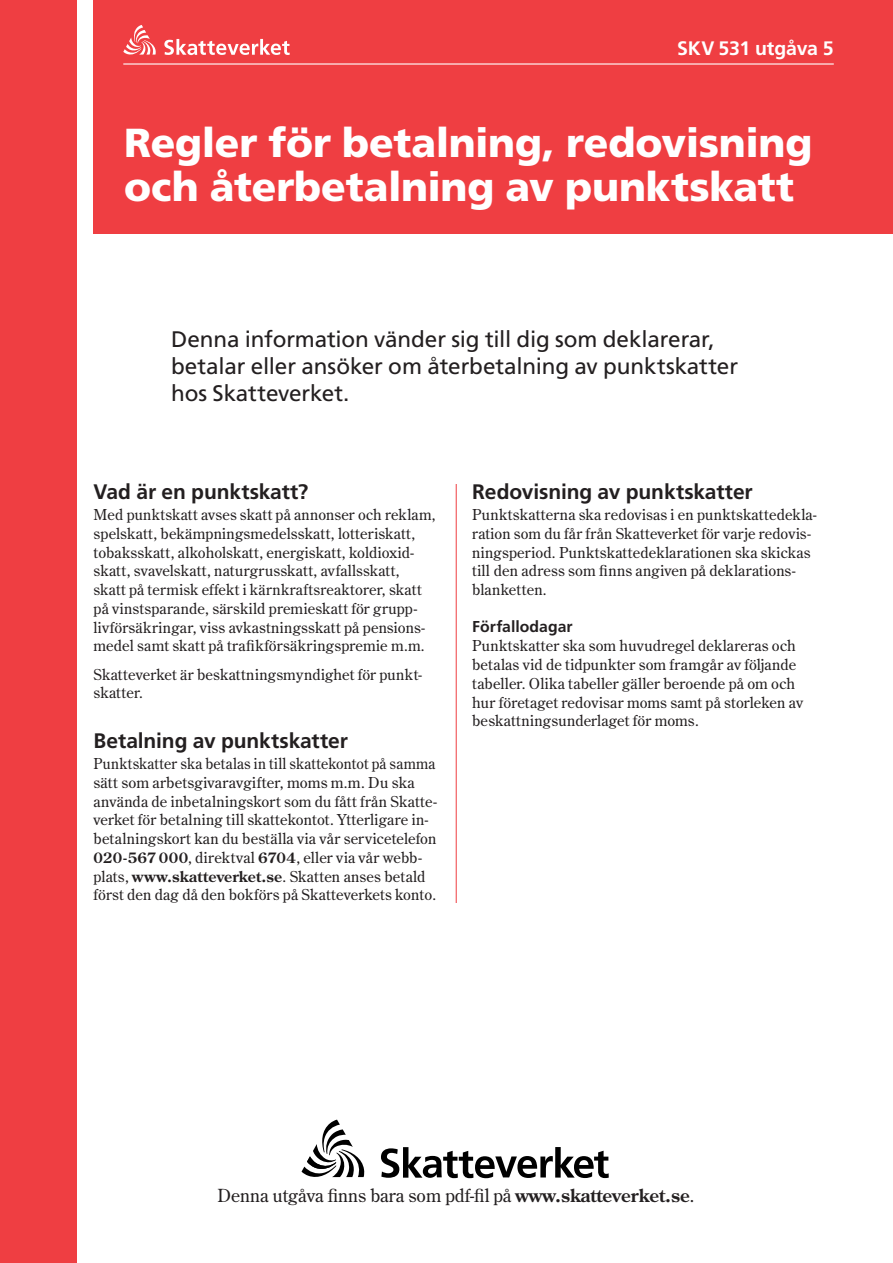
<style>
.page{position:relative;width:893px;height:1263px;background:#fff}
.page>*{position:absolute;margin:0;border:0;box-sizing:border-box;transform-origin:0 0}
.t1{font:900 40.5px/44.2px "Frutiger";letter-spacing:-.005em;color:#fff}
.t2{font:22.5px/27px "Frutiger";letter-spacing:-.01em;color:#231f20}
.t3{font:700 21px "Frutiger";letter-spacing:-.005em;color:#231f20}
.t4{font:700 19.5px "Frutiger";letter-spacing:-.005em;color:#fff}
.t5{font:18px "Century Old Style";color:#231f20}
.t6{font:700 15.75px "Frutiger";color:#231f20}
.t7{font:15px/18.8px "Century Old Style";letter-spacing:.015em;color:#231f20}
.t8{font:15px/18.8px "Century Old Style";letter-spacing:.015em;color:#231f20;scale:.96 1}
.s1{font-weight:700;font-size:14.4px}
.s2{font-weight:700}
</style>
<div class="page">
<div style="left:0;top:0;width:76px;height:1263px;background:#ef3e42"></div>
<hr style="left:456px;top:85px;width:1px;height:1093px;background:#ef3e42">
<div style="left:442px;top:47px;width:26px;height:436px;background:#fff"></div>
<div style="left:442px;top:903px;width:26px;height:322px;background:#fff"></div>
<div style="left:93px;top:0;width:799px;height:234px;background:#ef3e42"></div>
<svg style="left:301px;top:1120px;width:63px;height:58px"></svg>
<svg style="left:381px;top:1147px;width:227px;height:31px"></svg>
<svg style="left:164px;top:39px;width:126px;height:16px"></svg>
<svg style="left:123px;top:25px;width:33px;height:30px"></svg>
<hr style="left:123px;top:63px;width:710px;height:2px;background:#fff">
<h3 class="t4" style="left:677px;top:41px;width:158px">SKV 531 utgåva 5</h3>
<h1 class="t1" style="left:124px;top:124px;width:689px">Regler för betalning, redovisning och återbetalning av punktskatt</h1>
<h2 class="t2" style="left:171px;top:328px;width:568px">Denna information vänder sig till dig som deklarerar, betalar eller ansöker om återbetalning av punktskatter hos Skatte verket.</h2>
<h3 class="t3" style="left:93px;top:483px;width:216px">Vad är en punktskatt?</h3>
<p class="t7" style="left:93px;top:506px;width:343px">Med punktskatt avses skatt på annonser och reklam, spelskatt, bekämpningsmedelsskatt, lotteriskatt, tobaksskatt, alkoholskatt, energiskatt, koldioxid&shy;skatt, svavel skatt, naturgrusskatt, avfalls skatt, skatt på termisk effekt i kärnkrafts reak torer, skatt på vinstsparande, särskild premieskatt för grupp&shy;livför säk ringar, viss avkast nings skatt på pensions&shy;medel samt skatt på trafikförsäkringspremie m.m.</p>
<p class="t7" style="left:93px;top:666px;width:330px">Skatteverket är beskattningsmyndighet för punkt&shy;skatter.</p>
<h3 class="t3" style="left:93px;top:732px;width:256px">Betalning av punktskatter</h3>
<p class="t8" style="left:93px;top:755px;width:359px">Punktskatter ska betalas in till skattekontot på samma sätt som arbetsgivaravgifter, moms m.m. Du ska använda de inbetalningskort som du fått från Skatte&shy;verket för betalning till skatte kontot. Ytter ligare in&shy;be talningskort kan du beställa via vår service tele fon <span class="s1">020-567 000</span>, direktval <span class="s1">6704</span>, eller via vår webb&shy;plats, <span class="s2">www.skatteverket.se</span>. Skatten anses betald först den dag då den bokförs på Skatteverkets konto.</p>
<h3 class="t3" style="left:472px;top:483px;width:282px">Redovisning av punktskatter</h3>
<p class="t7" style="left:472px;top:506px;width:346px">Punktskatterna ska redo visas i en punktskattedek la&shy;ra tion som du får från Skatteverket för varje redovis&shy;ningsperiod. Punktskattedeklarationen ska skickas till den adress som finns angiven på deklarations&shy;blanketten.</p>
<p class="t6" style="left:472px;top:620px;width:102px">Förfallodagar</p>
<p class="t7" style="left:472px;top:638px;width:332px">Punktskatter ska som huvudregel deklareras och beta las vid de tidpunkter som framgår av följande tabel ler. Olika tabel ler gäller beroende på om och hur före taget redo visar moms samt på storleken av beskatt nings under laget för moms.</p>
<p class="t5" style="left:217px;top:1188px;width:478px">Denna utgåva finns bara som pdf-fil på <span class="s2">www.skatteverket.se</span>.</p>
</div>
